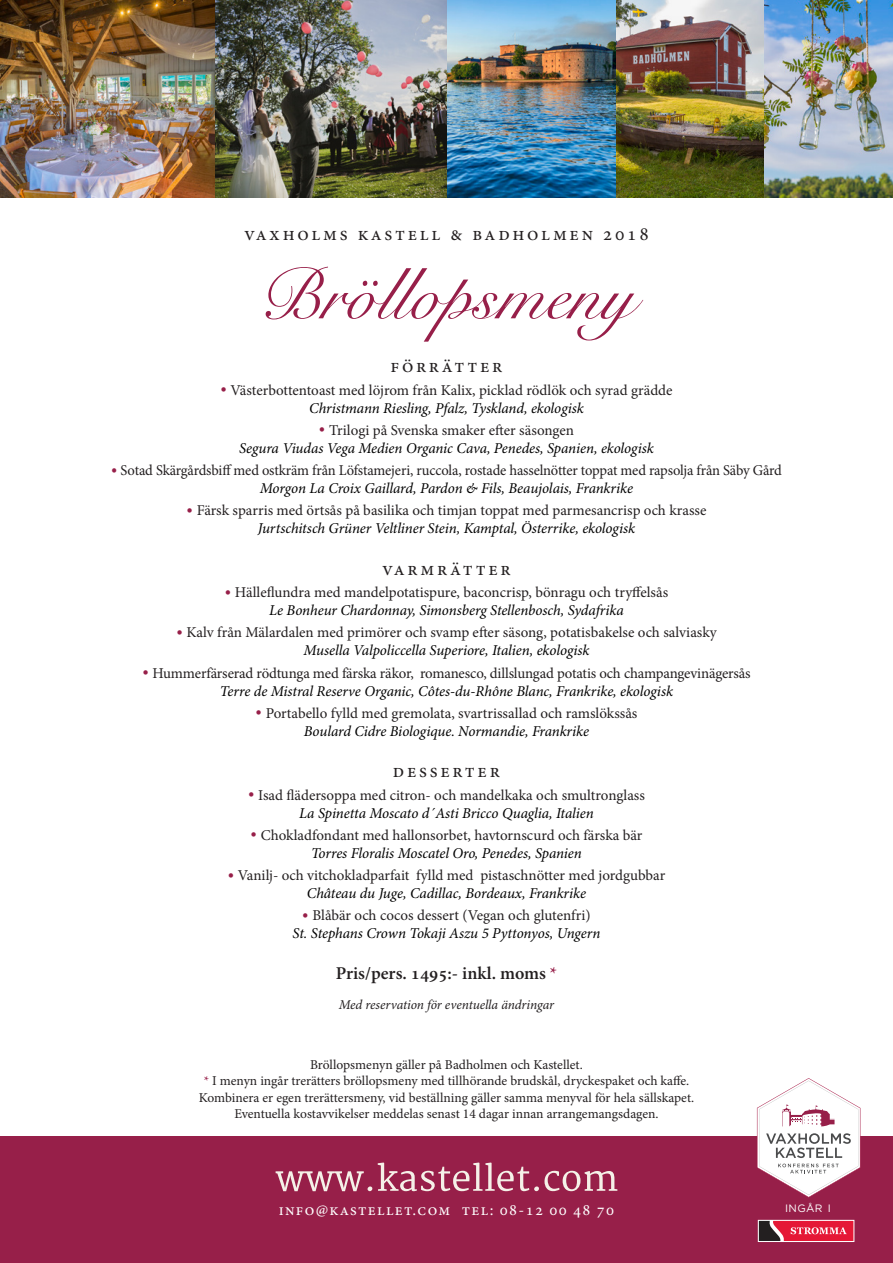
<style>
.page{position:relative;width:893px;height:1263px;background:#fff}
.page>*{position:absolute;margin:0;border:0;box-sizing:border-box;transform-origin:0 0}
.t1{font:72px "Snell Roundhand";color:#971f49}
.t2{font:19.5px "Minion Pro";letter-spacing:.14em;color:#231f20}
.t3{font:600 18px "Minion Pro";color:#231f20}
.t4{font:16.5px "Minion Pro";letter-spacing:.08em;color:#fff}
.t5{font:15px "Minion Pro";letter-spacing:-.005em;color:#231f20}
.t6{font:italic 15px "Minion Pro";letter-spacing:-.01em;color:#000}
.t7{font:13.5px/16.5px "Minion Pro";color:#231f20;text-align:center}
.t8{font:italic 13.5px "Minion Pro";letter-spacing:-.01em;color:#231f20}
.t9{font:10.65px "Gotham";letter-spacing:.03em;color:#fff}
.s1{font-size:16.5px;color:#971f49}
.s2{color:#971f49}
</style>
<div class="page">
<img style="left:0;top:0;width:893px;height:197px">
<div style="left:0;top:1136px;width:893px;height:127px;background:#971f49"></div>
<svg style="left:276px;top:1162px;width:341px;height:29px"></svg>
<svg style="left:757px;top:1078px;width:103px;height:119px"></svg>
<svg style="left:760px;top:1222px;width:92px;height:18px;background:#ca3a4f"></svg>
<div style="left:758px;top:1220px;width:96px;height:22px;border:1px solid #fff"></div>
<p class="t2" style="left:244px;top:221px;width:406px">vaxholms kastell &amp; badholmen 2018</p>
<p class="t1" style="left:259px;top:238px;width:377px">Bröllopsmeny</p>
<p class="t2" style="left:390px;top:353px;width:114px">förrätter</p>
<p class="t5" style="left:220px;top:380px;width:454px"><span class="s1">•</span> Västerbottentoast med löjrom från Kalix, picklad rödlök och syrad grädde</p>
<p class="t6" style="left:309px;top:399px;width:276px">Christmann Riesling, Pfalz, Tyskland, ekologisk</p>
<p class="t5" style="left:319px;top:420px;width:257px"><span class="s1">•</span> Trilogi på Svenska smaker efter säsongen</p>
<p class="t6" style="left:239px;top:439px;width:416px">Segura Viudas Vega Medien Organic Cava, Penedes, Spanien, ekologisk</p>
<p class="t5" style="left:111px;top:460px;width:672px"><span class="s1">•</span> Sotad Skärgårdsbiff med ostkräm från Löfstamejeri, ruccola, rostade hasselnötter toppat med rapsolja från Säby Gård</p>
<p class="t6" style="left:260px;top:479px;width:375px">Morgon La Croix Gaillard, Pardon &amp; Fils, Beaujolais, Frankrike</p>
<p class="t5" style="left:187px;top:501px;width:521px"><span class="s1">•</span> Färsk sparris med örtsås på basilika och timjan toppat med parmesancrisp och krasse</p>
<p class="t6" style="left:258px;top:520px;width:379px">Jurtschitsch Grüner Veltliner Stein, Kamptal, Österrike, ekologisk</p>
<p class="t2" style="left:382px;top:556px;width:130px">varmrätter</p>
<p class="t5" style="left:225px;top:582px;width:445px"><span class="s1">•</span> Hälleflundra med mandelpotatispure, baconcrisp, bönragu och tryffelsås</p>
<p class="t6" style="left:269px;top:601px;width:356px">Le Bonheur Chardonnay, Simonsberg Stellenbosch, Sydafrika</p>
<p class="t5" style="left:176px;top:622px;width:542px"><span class="s1">•</span> Kalv från Mälardalen med primörer och svamp efter säsong, potatisbakelse och salviasky</p>
<p class="t6" style="left:303px;top:642px;width:288px">Musella Valpoliccella Superiore, Italien, ekologisk</p>
<p class="t5" style="left:142px;top:663px;width:610px"><span class="s1">•</span> Hummerfärserad rödtunga med färska räkor, romanesco, dillslungad potatis och champangevinägersås</p>
<p class="t6" style="left:220px;top:682px;width:455px">Terre de Mistral Reserve Organic, Côtes-du-Rhône Blanc, Frankrike, ekologisk</p>
<p class="t5" style="left:256px;top:703px;width:383px"><span class="s1">•</span> Portabello fylld med gremolata, svartrissallad och ramslökssås</p>
<p class="t6" style="left:304px;top:722px;width:287px">Boulard Cidre Biologique. Normandie, Frankrike</p>
<p class="t2" style="left:393px;top:758px;width:108px">desserter</p>
<p class="t5" style="left:248px;top:785px;width:398px"><span class="s1">•</span> Isad flädersoppa med citron- och mandelkaka och smultronglass</p>
<p class="t6" style="left:299px;top:804px;width:296px">La Spinetta Moscato d´Asti Bricco Quaglia, Italien</p>
<p class="t5" style="left:250px;top:825px;width:393px"><span class="s1">•</span> Chokladfondant med hallonsorbet, havtornscurd och färska bär</p>
<p class="t6" style="left:311px;top:844px;width:272px">Torres Floralis Moscatel Oro, Penedes, Spanien</p>
<p class="t5" style="left:228px;top:865px;width:439px"><span class="s1">•</span> Vanilj- och vitchokladparfait fylld med pistaschnötter med jordgubbar</p>
<p class="t6" style="left:307px;top:884px;width:281px">Château du Juge, Cadillac, Bordeaux, Frankrike</p>
<p class="t5" style="left:302px;top:905px;width:290px"><span class="s1">•</span> Blåbär och cocos dessert (Vegan och glutenfri)</p>
<p class="t6" style="left:293px;top:924px;width:309px">St. Stephans Crown Tokaji Aszu 5 Pyttonyos, Ungern</p>
<p class="t3" style="left:336px;top:962px;width:223px">Pris/pers. 1495:- inkl. moms <span class="s2">*</span></p>
<p class="t8" style="left:339px;top:996px;width:217px">Med reservation för eventuella ändringar</p>
<p class="t7" style="left:199px;top:1056px;width:497px">Bröllopsmenyn gäller på Badholmen och Kastellet.<br><span class="s2">*</span> I menyn ingår trerätters bröllopsmeny med tillhörande brudskål, dryckespaket och kaffe.<br>Kombinera er egen trerättersmeny, vid beställning gäller samma menyval för hela sällskapet.<br>Eventuella kostavvikelser meddelas senast 14 dagar innan arrangemangsdagen.</p>
<p class="t4" style="left:279px;top:1198px;width:337px">info@kastellet.com tel: 08-12 00 48 70</p>
<p class="t9" style="left:785px;top:1202px;width:47px">ingår i</p>
</div>
